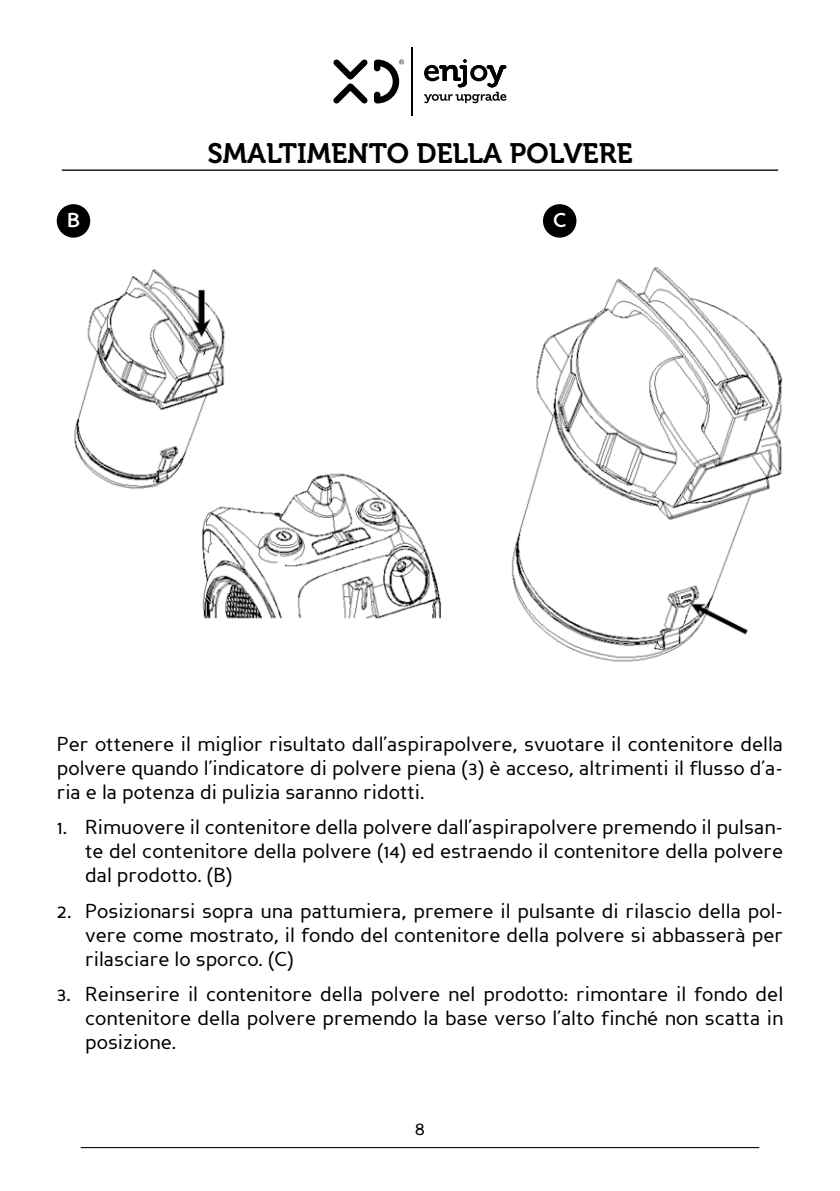
<style>
.page{position:relative;width:840px;height:1191px;background:#fff}
.page>*{position:absolute;margin:0;border:0;box-sizing:border-box;transform-origin:0 0}
.t1{font:28px "Museo 700";color:#000}
.t2{font:20px/24px "Perspective Sans";color:#000;text-align:justify}
.t3{font:700 20px "Perspective Sans";color:#fff}
</style>
<div class="page">
<hr style="left:62px;top:169px;width:715px;height:2px;background:#000">
<div style="left:57px;top:204px;width:33px;height:34px;background:#000;border-radius:50%"></div>
<div style="left:542px;top:204px;width:34px;height:34px;background:#000;border-radius:50%"></div>
<img style="left:74px;top:269px;width:367px;height:350px">
<img style="left:511px;top:267px;width:272px;height:395px">
<hr style="left:81px;top:1147px;width:677px;height:1px;background:#000">
<hr style="left:411px;top:48px;width:1px;height:68px;background:#000">
<svg style="left:374px;top:60px;width:30px;height:43px"></svg>
<svg style="left:333px;top:60px;width:34px;height:43px"></svg>
<svg style="left:424px;top:59px;width:82px;height:44px"></svg>
<h1 class="t1" style="left:207px;top:137px;width:426px">SMALTIMENTO DELLA POLVERE</h1>
<p class="t3" style="left:67px;top:208px;width:14px">B</p>
<p class="t3" style="left:552px;top:208px;width:15px">C</p>
<p class="t2" style="left:57px;top:732px;width:727px">Per ottenere il miglior risultato dall’aspirapolvere, svuotare il contenitore della polvere quando l’indicatore di polvere piena (3) è acceso, altrimenti il flusso d’a&shy;ria e la potenza di pulizia saranno ridotti.</p>
<p class="t2" style="left:85px;top:815px;width:699px;text-indent:-28px">1. Rimuovere il contenitore della polvere dall’aspirapolvere premendo il pulsan&shy;te del contenitore della polvere (14) ed estraendo il contenitore della polvere dal prodotto. (B)</p>
<p class="t2" style="left:85px;top:899px;width:699px;text-indent:-28px">2. Posizionarsi sopra una pattumiera, premere il pulsante di rilascio della pol&shy;vere come mostrato, il fondo del contenitore della polvere si abbasserà per rilasciare lo sporco. (C)</p>
<p class="t2" style="left:85px;top:982px;width:699px;text-indent:-28px">3. Reinserire il contenitore della polvere nel prodotto: rimontare il fondo del contenitore della polvere premendo la base verso l’alto finché non scatta in posizione.</p>
<p class="t2" style="left:414px;top:1116px;width:12px">8</p>
</div>
